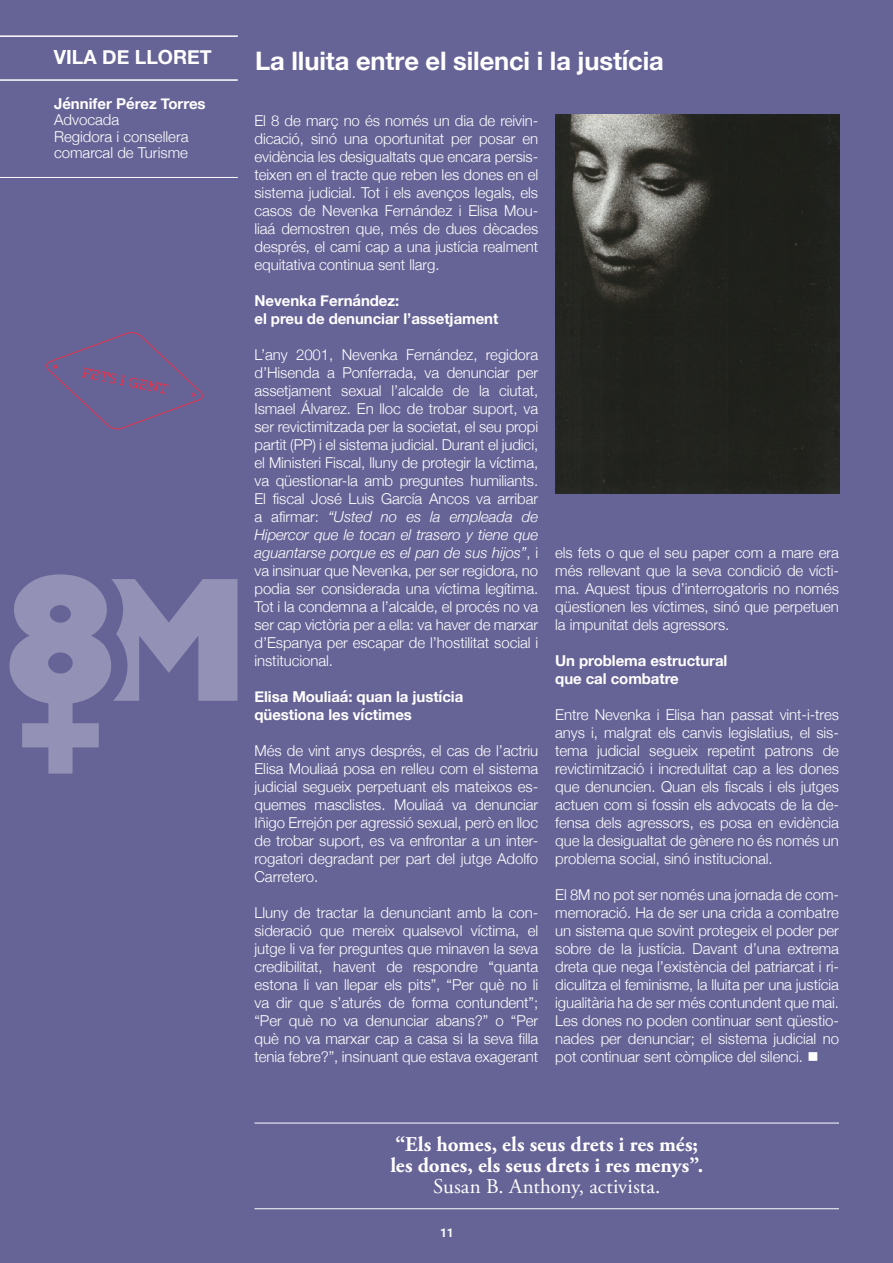
<style>
.page{position:relative;width:893px;height:1263px;background:#666396}
.page>*{position:absolute;margin:0;border:0;box-sizing:border-box;transform-origin:0 0}
.OK_-_Títol{font:700 25.5px "Helvetica Neue";letter-spacing:-.005em;color:#fff}
.OK_-_frase_barrada_ok{font:700 21px/21px "Adobe Garamond Pro";letter-spacing:.005em;color:#fff;text-align:center}
.t1{font:700 19.5px "Helvetica Neue";color:#fff}
.OK_-_cos_text{font:300 15px/18px "Helvetica Neue";letter-spacing:-.005em;color:#fff;text-align:justify}
.OK_-_cos_text-2{font:700 15px/18px "Helvetica Neue";letter-spacing:-.005em;color:#fff}
.t2{font:700 12px "Roboto";color:#fff}
.s1{font-weight:700}
.s2{font-style:italic}
.s3{font-weight:400}
</style>
<div class="page">
<hr style="left:0;top:35px;width:238px;height:2px;background:#fff">
<hr style="left:0;top:79px;width:238px;height:2px;background:#fff">
<hr style="left:0;top:177px;width:238px;height:1px;background:#fff">
<img style="left:555px;top:114px;width:285px;height:379px">
<svg style="left:10px;top:574px;width:227px;height:200px"></svg>
<hr style="left:254px;top:1123px;width:585px;height:1px;background:#fff">
<hr style="left:254px;top:1208px;width:585px;height:1px;background:#fff">
<svg style="left:46px;top:332px;width:157px;height:98px"></svg>
<p class="t1" style="left:54px;top:42px;width:159px">VILA DE LLORET</p>
<p class="OK_-_cos_text" style="left:54px;top:94px;width:153px;line-height:16.5px;text-align:left"><span class="s1">Jénnifer Pérez Torres<br></span>Advocada<br>Regidora i consellera comarcal de Turisme</p>
<p class="OK_-_Títol" style="left:255px;top:41px;width:410px">La lluita entre el silenci i la justícia</p>
<p class="OK_-_cos_text" style="left:254px;top:111px;width:285px">El 8 de març no és només un dia de reivin&shy;dicació, sinó una oportunitat per posar en evidència les desigualtats que encara persis&shy;teixen en el tracte que reben les dones en el sistema judicial. Tot i els avenços legals, els casos de Nevenka Fernández i Elisa Mou&shy;liaá demostren que, més de dues dècades després, el camí cap a una justícia realment equitativa continua sent llarg.</p>
<p class="OK_-_cos_text-2" style="left:254px;top:292px;width:245px">Nevenka Fernández:<br>el preu de denunciar l’assetjament</p>
<p class="OK_-_cos_text" style="left:254px;top:345px;width:285px">L’any 2001, Nevenka Fernández, regidora d’Hisenda a Ponferrada, va denunciar per assetjament sexual l’alcalde de la ciutat, Ismael Álvarez. En lloc de trobar suport, va ser revictimitzada per la societat, el seu propi partit (PP) i el sistema judicial. Durant el judici, el Ministeri Fiscal, lluny de protegir la víctima, va qüestionar-la amb preguntes humiliants.<br>El fiscal José Luis García Ancos va arribar a afirmar: <span class="s2">“Usted no es la empleada de Hipercor que le tocan el trasero y tiene que aguantarse porque es el pan de sus hijos”</span>, i va insinuar que Nevenka, per ser regidora, no podia ser considerada una víctima legítima.<br>Tot i la condemna a l’alcalde, el procés no va ser cap victòria per a ella: va haver de marxar d’Espanya per escapar de l’hostilitat social i institucional.</p>
<p class="OK_-_cos_text-2" style="left:254px;top:688px;width:210px">Elisa Mouliaá: quan la justícia qüestiona les víctimes</p>
<p class="OK_-_cos_text" style="left:254px;top:741px;width:285px">Més de vint anys després, el cas de l’actriu Elisa Mouliaá posa en relleu com el sistema judicial segueix perpetuant els mateixos es&shy;quemes masclistes. Mouliaá va denunciar Iñigo Errejón per agressió sexual, però en lloc de trobar suport, es va enfrontar a un inter&shy;rogatori degradant per part del jutge Adolfo Carretero.</p>
<p class="OK_-_cos_text" style="left:254px;top:903px;width:285px">Lluny de tractar la denunciant amb la con&shy;sideració que mereix qualsevol víctima, el jutge li va fer preguntes que minaven la seva credibilitat, havent de respondre “quanta estona li van llepar els pits”, “Per què no li va dir que s’aturés de forma contundent”; “Per què no va denunciar abans?” o “Per què no va marxar cap a casa si la seva filla tenia febre?”, insinuant que estava exagerant</p>
<p class="OK_-_cos_text" style="left:555px;top:543px;width:285px">els fets o que el seu paper com a mare era més rellevant que la seva condició de vícti&shy;ma. Aquest tipus d’interrogatoris no només qüestionen les víctimes, sinó que perpetuen la impunitat dels agressors.</p>
<p class="OK_-_cos_text-2" style="left:555px;top:652px;width:174px">Un problema estructural que cal combatre</p>
<p class="OK_-_cos_text" style="left:555px;top:705px;width:285px">Entre Nevenka i Elisa han passat vint-i-tres anys i, malgrat els canvis legislatius, el sis&shy;tema judicial segueix repetint patrons de revictimització i incredulitat cap a les dones que denuncien. Quan els fiscals i els jutges actuen com si fossin els advocats de la de&shy;fensa dels agressors, es posa en evidència que la desigualtat de gènere no és només un problema social, sinó institucional.</p>
<p class="OK_-_cos_text" style="left:555px;top:885px;width:285px">El 8M no pot ser només una jornada de com&shy;memoració. Ha de ser una crida a combatre un sistema que sovint protegeix el poder per sobre de la justícia. Davant d’una extrema dreta que nega l’existència del patriarcat i ri&shy;diculitza el feminisme, la lluita per una justícia igualitària ha de ser més contundent que mai.<br>Les dones no poden continuar sent qüestio&shy;nades per denunciar; el sistema judicial no pot continuar sent còmplice del silenci. ■</p>
<p class="OK_-_frase_barrada_ok" style="left:390px;top:1134px;width:314px">“Els homes, els seus drets i res més; les dones, els seus drets i res menys”.<br><span class="s3">Susan B. Anthony, activista.</span></p>
<p class="t2" style="left:440px;top:1224px;width:15px">11</p>
</div>
